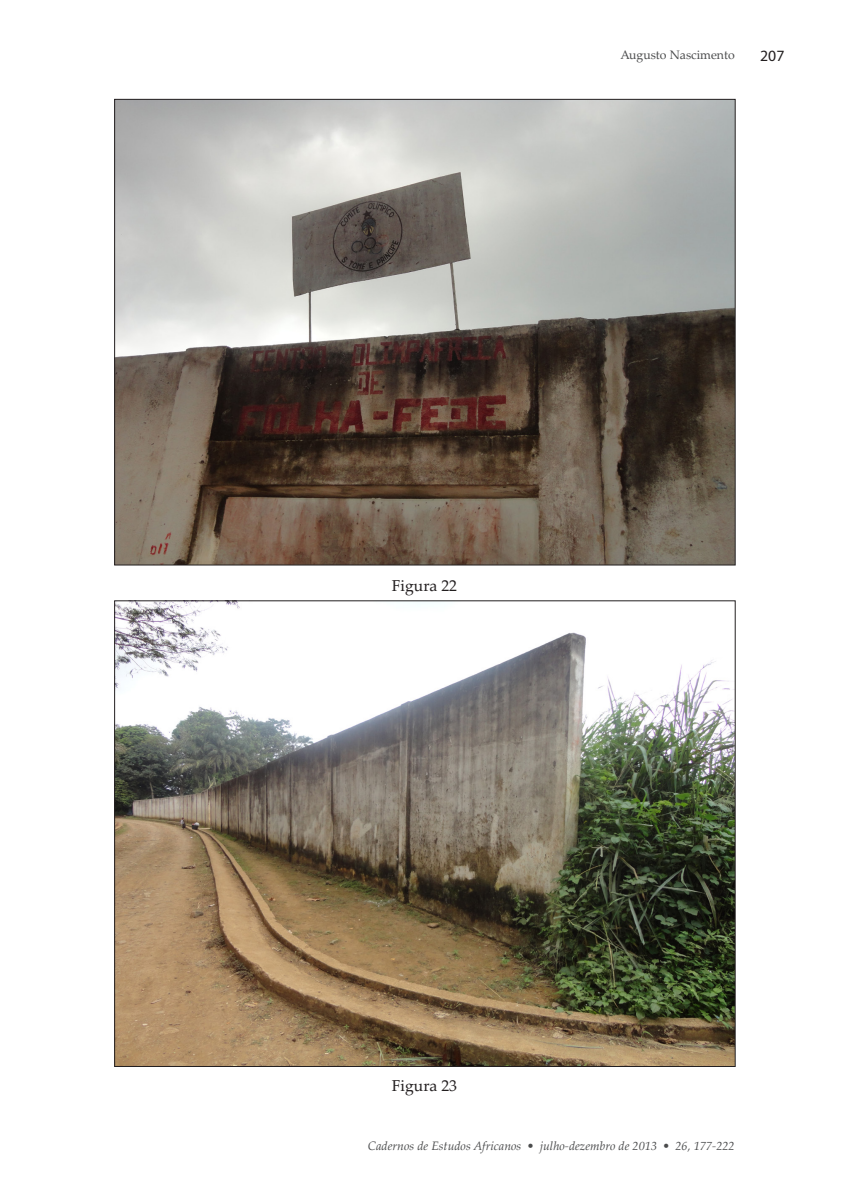
<style>
.page{position:relative;width:844px;height:1191px;background:#fff}
.page>*{position:absolute;margin:0;border:0;box-sizing:border-box;transform-origin:0 0}
.Estilo_de_párrafo_1{font:15.75px "Palatino Linotype";color:#231f20}
.t1{font:15.75px "Myriad Pro";color:#231f20}
.t2{font:italic 12.25px "Palatino Linotype";color:#4b4c4d}
.t3{font:12.25px "Palatino Linotype";color:#4b4c4d}
</style>
<div class="page">
<img style="left:116px;top:101px;width:617px;height:462px">
<img style="left:116px;top:602px;width:617px;height:463px">
<p class="t3" style="left:620px;top:46px;width:116px">Augusto Nascimento</p>
<p class="t1" style="left:760px;top:46px;width:26px">207</p>
<p class="Estilo_de_párrafo_1" style="left:391px;top:574px;width:67px">Figura 22</p>
<p class="Estilo_de_párrafo_1" style="left:391px;top:1074px;width:67px">Figura 23</p>
<p class="t2" style="left:368px;top:1137px;width:368px">Cadernos de Estudos Africanos • julho-dezembro de 2013 • 26, 177-222</p>
</div>
